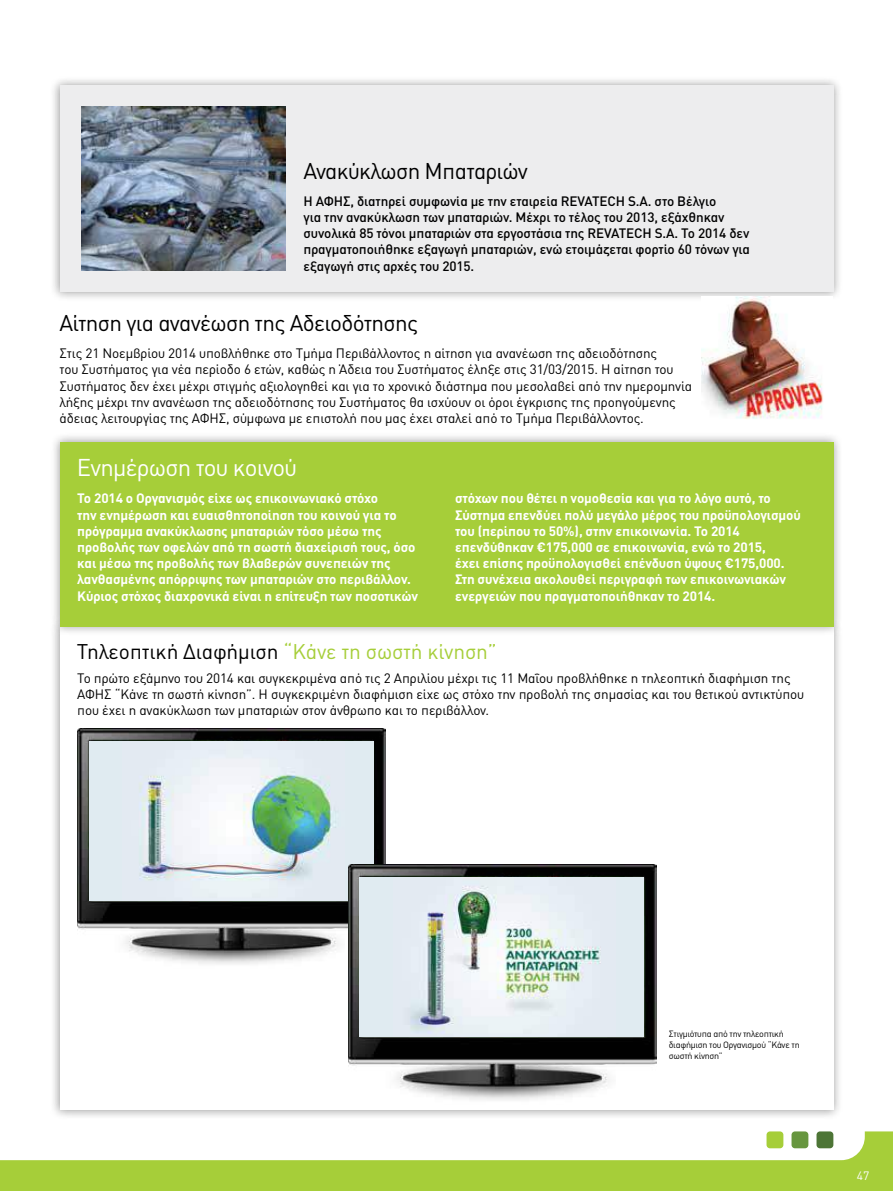
<style>
.page{position:relative;width:893px;height:1191px;background:#fff}
.page>*{position:absolute;margin:0;border:0;box-sizing:border-box;transform-origin:0 0}
.t1{font:24px "DIN Pro";letter-spacing:-.03em;color:#fff}
.t2{font:22.5px "DIN Pro";letter-spacing:-.03em;color:#000}
.t3{font:21px "DIN Pro";letter-spacing:-.01em;color:#000}
.t4{font:13.5px/16.2px "DIN Pro";letter-spacing:-.01em;color:#000}
.t5{font:700 13.5px/16.2px "DIN Pro";letter-spacing:-.01em;color:#fff}
.t6{font:500 13.5px/16.2px "DIN Pro";letter-spacing:-.01em;color:#000}
.t7{font:12px "DIN Pro";color:#fff}
.t8{font:9px/10.8px "DIN Pro";letter-spacing:-.03em;color:#000}
.s1{color:#a6ce39}
</style>
<div class="page">
<svg style="left:0;top:1131px;width:893px;height:60px;fill:#a6ce39"></svg>
<div style="left:50px;top:617px;width:793px;height:503px;background:#000;opacity:.4"></div>
<div style="left:60px;top:626px;width:773px;height:484px;background:#fff"></div>
<div style="left:50px;top:432px;width:793px;height:204px;background:#000;opacity:.4"></div>
<div style="left:60px;top:442px;width:773px;height:184px;background:#a6ce39"></div>
<div style="left:50px;top:76px;width:793px;height:225px;background:#000;opacity:.4"></div>
<div style="left:60px;top:85px;width:773px;height:207px;background:#ededee"></div>
<img style="left:82px;top:106px;width:203px;height:165px">
<img style="left:701px;top:297px;width:132px;height:122px">
<img style="left:77px;top:728px;width:309px;height:236px">
<div style="left:89px;top:741px;width:284px;height:159px;background:#e0ebf1"></div>
<img style="left:139px;top:757px;width:197px;height:140px">
<img style="left:348px;top:864px;width:308px;height:236px">
<div style="left:359px;top:877px;width:285px;height:159px;background:#e0ebf1"></div>
<img style="left:410px;top:877px;width:191px;height:157px">
<h2 class="t2" style="left:304px;top:156px;width:226px">Ανακύκλωση Μπαταριών</h2>
<p class="t6" style="left:304px;top:192px;width:448px">Η ΑΦΗΣ, διατηρεί συμφωνία με την εταιρεία REVATECH S.A. στο Βέλγιο<br>για την ανακύκλωση των μπαταριών. Μέχρι το τέλος του 2013, εξάχθηκαν συνολικά 85 τόνοι μπαταριών στα εργοστάσια της REVATECH S.A. Το 2014 δεν πραγματοποιήθηκε εξαγωγή μπαταριών, ενώ ετοιμάζεται φορτίο 60 τόνων για εξαγωγή στις αρχές του 2015.</p>
<h2 class="t2" style="left:60px;top:307px;width:360px">Αίτηση για ανανέωση της Αδειοδότησης</h2>
<p class="t4" style="left:60px;top:345px;width:634px">Στις 21 Νοεμβρίου 2014 υποβλήθηκε στο Τμήμα Περιβάλλοντος η αίτηση για ανανέωση της αδειοδότησης<br>του Συστήματος για νέα περίοδο 6 ετών, καθώς η Άδεια του Συστήματος έληξε στις 31/03/2015. Η αίτηση του Συστήματος δεν έχει μέχρι στιγμής αξιολογηθεί και για το χρονικό διάστημα που μεσολαβεί από την ημερομηνία λήξης μέχρι την ανανέωση της αδειοδότησης του Συστήματος θα ισχύουν οι όροι έγκρισης της προηγούμενης άδειας λειτουργίας της ΑΦΗΣ, σύμφωνα με επιστολή που μας έχει σταλεί από το Τμήμα Περιβάλλοντος.</p>
<h1 class="t1" style="left:77px;top:451px;width:222px">Ενημέρωση του κοινού</h1>
<p class="t5" style="left:77px;top:490px;width:342px">To 2014 o Οργανισμός είχε ως επικοινωνιακό στόχο<br>την ενημέρωση και ευαισθητοποίηση του κοινού για το πρόγραμμα ανακύκλωσης μπαταριών τόσο μέσω της προβολής των οφελών από τη σωστή διαχείρισή τους, όσο και μέσω της προβολής των βλαβερών συνεπειών της λανθασμένης απόρριψης των μπαταριών στο περιβάλλον.<br>Κύριος στόχος διαχρονικά είναι η επίτευξη των ποσοτικών</p>
<p class="t5" style="left:455px;top:490px;width:347px">στόχων που θέτει η νομοθεσία και για το λόγο αυτό, το Σύστημα επενδύει πολύ μεγάλο μέρος του προϋπολογισμού του (περίπου το 50%), στην επικοινωνία. Το 2014 επενδύθηκαν €175,000 σε επικοινωνία, ενώ το 2015,<br>έχει επίσης προϋπολογισθεί επένδυση ύψους €175,000.<br>Στη συνέχεια ακολουθεί περιγραφή των επικοινωνιακών ενεργειών που πραγματοποιήθηκαν το 2014.</p>
<h3 class="t3" style="left:77px;top:637px;width:422px">Τηλεοπτική Διαφήμιση <span class="s1">“Κάνε τη σωστή κίνηση”</span></h3>
<p class="t4" style="left:77px;top:669px;width:728px">Το πρώτο εξάμηνο του 2014 και συγκεκριμένα από τις 2 Απριλίου μέχρι τις 11 Μαΐου προβλήθηκε η τηλεοπτική διαφήμιση της<br>ΑΦΗΣ “Κάνε τη σωστή κίνηση”. Η συγκεκριμένη διαφήμιση είχε ως στόχο την προβολή της σημασίας και του θετικού αντικτύπου που έχει η ανακύκλωση των μπαταριών στον άνθρωπο και το περιβάλλον.</p>
<p class="t8" style="left:669px;top:1028px;width:132px">Στιγμιότυπα από την τηλεοπτική διαφήμιση του Οργανισμού “Κάνε τη σωστή κίνηση”</p>
<p class="t7" style="left:857px;top:1167px;width:14px">47</p>
</div>
